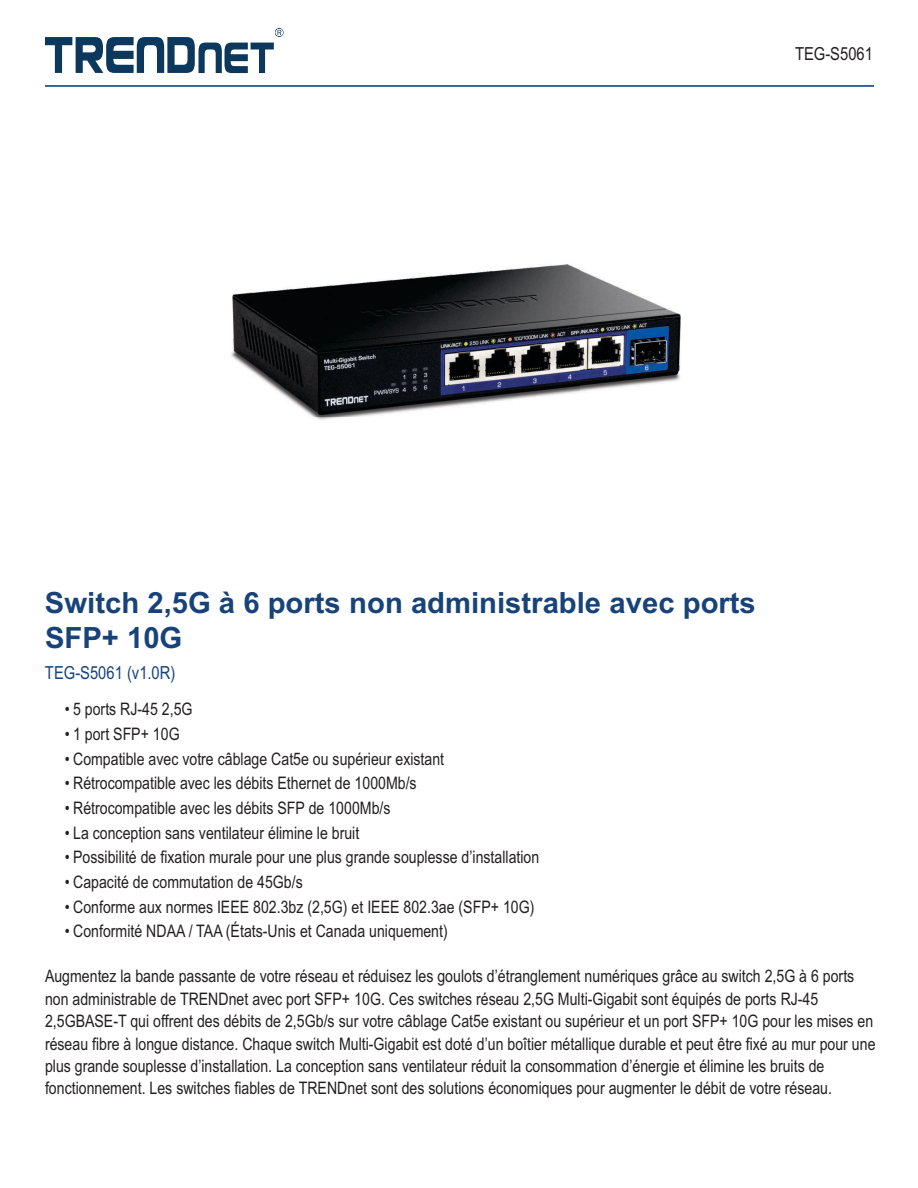
<style>
.page{position:relative;width:918px;height:1188px;background:#fff}
.page>*{position:absolute;margin:0;border:0;box-sizing:border-box;transform-origin:0 0}
.t1{font:700 29.25px/35.1px "Arial";color:#174379}
.t2{font:18px "Arial Narrow";color:#174379}
.t3{font:18px "Arial Narrow";color:#231f20}
.t4{font:17.25px/22.4px "Arial Narrow";color:#231f20}
</style>
<div class="page">
<svg style="left:45px;top:28px;width:238px;height:45px"></svg>
<img style="left:231px;top:264px;width:450px;height:156px">
<hr style="left:45px;top:85px;width:829px;height:2px;background:#18497a">
<p class="t3" style="left:795px;top:47px;width:79px">TEG-S5061</p>
<h1 class="t1" style="left:45px;top:588px;width:712px">Switch 2,5G à 6 ports non administrable avec ports<br>SFP+ 10G</h1>
<p class="t2" style="left:45px;top:665px;width:132px">TEG-S5061 (v1.0R)</p>
<p class="t4" style="left:65px;top:700px;width:129px">• 5 ports RJ-45 2,5G</p>
<p class="t4" style="left:65px;top:724px;width:116px">• 1 port SFP+ 10G</p>
<p class="t4" style="left:65px;top:749px;width:381px">• Compatible avec votre câblage Cat5e ou supérieur existant</p>
<p class="t4" style="left:65px;top:774px;width:353px">• Rétrocompatible avec les débits Ethernet de 1000Mb/s</p>
<p class="t4" style="left:65px;top:798px;width:327px">• Rétrocompatible avec les débits SFP de 1000Mb/s</p>
<p class="t4" style="left:65px;top:823px;width:296px">• La conception sans ventilateur élimine le bruit</p>
<p class="t4" style="left:65px;top:848px;width:476px">• Possibilité de fixation murale pour une plus grande souplesse d’installation</p>
<p class="t4" style="left:65px;top:872px;width:239px">• Capacité de commutation de 45Gb/s</p>
<p class="t4" style="left:65px;top:897px;width:471px">• Conforme aux normes IEEE 802.3bz (2,5G) et IEEE 802.3ae (SFP+ 10G)</p>
<p class="t4" style="left:65px;top:922px;width:385px">• Conformité NDAA / TAA (États-Unis et Canada uniquement)</p>
<p class="t4" style="left:45px;top:967px;width:832px">Augmentez la bande passante de votre réseau et réduisez les goulots d’étranglement numériques grâce au switch 2,5G à 6 ports non administrable de TRENDnet avec port SFP+ 10G. Ces switches réseau 2,5G Multi-Gigabit sont équipés de ports RJ-45<br>2,5GBASE-T qui offrent des débits de 2,5Gb/s sur votre câblage Cat5e existant ou supérieur et un port SFP+ 10G pour les mises en réseau fibre à longue distance. Chaque switch Multi-Gigabit est doté d’un boîtier métallique durable et peut être fixé au mur pour une plus grande souplesse d’installation. La conception sans ventilateur réduit la consommation d’énergie et élimine les bruits de fonctionnement. Les switches fiables de TRENDnet sont des solutions économiques pour augmenter le débit de votre réseau.</p>
</div>
